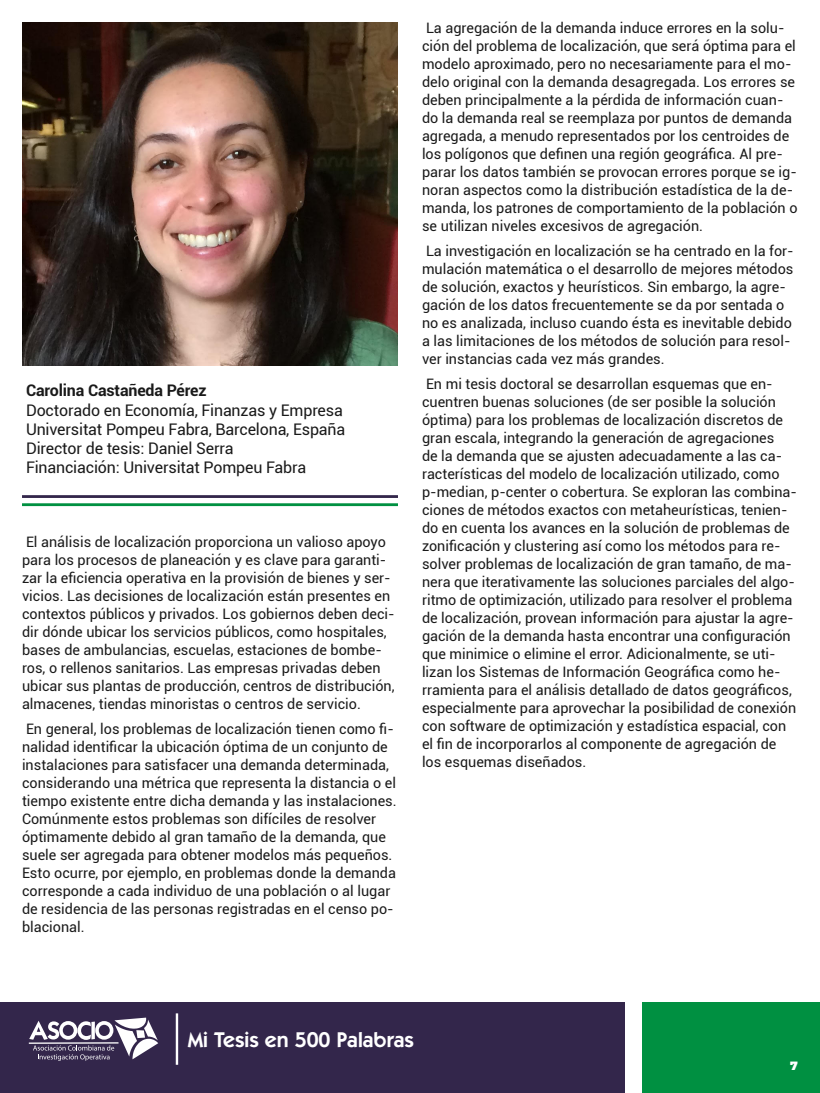
<style>
.page{position:relative;width:820px;height:1093px;background:#fff}
.page>*{position:absolute;margin:0;border:0;box-sizing:border-box;transform-origin:0 0}
.t1{font:600 21.44px "ITC Kabel Std";color:#fff}
.t2{font:16px/19.2px "Roboto";letter-spacing:-.01em;color:#1a1a1a}
.t3{font:700 16px "Roboto";letter-spacing:-.01em;color:#1a1a1a}
.t4{font:14.4px/18px "Roboto";color:#1a1a1a}
.t5{font:900 12px "Montserrat Alternates";color:#fff}
</style>
<div class="page">
<div style="left:0;top:1002px;width:624px;height:91px;background:#33264b"></div>
<div style="left:642px;top:1002px;width:177px;height:91px;background:#009041"></div>
<svg style="left:28px;top:1017px;width:130px;height:44px"></svg>
<hr style="left:176px;top:1013px;width:2px;height:52px;background:#fff">
<img style="left:22px;top:22px;width:376px;height:344px">
<hr style="left:22px;top:495px;width:376px;height:3px;background:#33264b">
<hr style="left:22px;top:503px;width:376px;height:3px;background:#009041">
<p class="t3" style="left:26px;top:379px;width:182px">Carolina Castañeda Pérez</p>
<p class="t2" style="left:26px;top:400px;width:321px">Doctorado en Economía, Finanzas y Empresa Universitat Pompeu Fabra, Barcelona, España Director de tesis: Daniel Serra<br>Financiación: Universitat Pompeu Fabra</p>
<p class="t4" style="left:22px;top:532px;width:374px">El análisis de localización proporciona un valioso apoyo para los procesos de planeación y es clave para garanti&shy;zar la eficiencia operativa en la provisión de bienes y ser&shy;vicios. Las decisiones de localización están presentes en contextos públicos y privados. Los gobiernos deben deci&shy;dir dónde ubicar los servicios públicos, como hospitales, bases de ambulancias, escuelas, estaciones de bombe&shy;ros, o rellenos sanitarios. Las empresas privadas deben ubicar sus plantas de producción, centros de distribución, almacenes, tiendas minoristas o centros de servicio.</p>
<p class="t4" style="left:22px;top:719px;width:376px">En general, los problemas de localización tienen como fi&shy;nalidad identificar la ubicación óptima de un conjunto de instalaciones para satisfacer una demanda determinada, considerando una métrica que representa la distancia o el tiempo existente entre dicha demanda y las instalaciones.<br>Comúnmente estos problemas son difíciles de resolver óptimamente debido al gran tamaño de la demanda, que suele ser agregada para obtener modelos más pequeños.<br>Esto ocurre, por ejemplo, en problemas donde la demanda corresponde a cada individuo de una población o al lugar de residencia de las personas registradas en el censo po&shy;blacional.</p>
<p class="t4" style="left:422px;top:18px;width:377px">La agregación de la demanda induce errores en la solu&shy;ción del problema de localización, que será óptima para el modelo aproximado, pero no necesariamente para el mo&shy;delo original con la demanda desagregada. Los errores se deben principalmente a la pérdida de información cuan&shy;do la demanda real se reemplaza por puntos de demanda agregada, a menudo representados por los centroides de los polígonos que definen una región geográfica. Al pre&shy;parar los datos también se provocan errores porque se ig&shy;noran aspectos como la distribución estadística de la de&shy;manda, los patrones de comportamiento de la población o se utilizan niveles excesivos de agregación.</p>
<p class="t4" style="left:422px;top:241px;width:373px">La investigación en localización se ha centrado en la for&shy;mulación matemática o el desarrollo de mejores métodos de solución, exactos y heurísticos. Sin embargo, la agre&shy;gación de los datos frecuentemente se da por sentada o no es analizada, incluso cuando ésta es inevitable debido a las limitaciones de los métodos de solución para resol&shy;ver instancias cada vez más grandes.</p>
<p class="t4" style="left:422px;top:375px;width:376px">En mi tesis doctoral se desarrollan esquemas que en&shy;cuentren buenas soluciones (de ser posible la solución óptima) para los problemas de localización discretos de gran escala, integrando la generación de agregaciones<br>de la demanda que se ajusten adecuadamente a las ca&shy;racterísticas del modelo de localización utilizado, como p-median, p-center o cobertura. Se exploran las combina&shy;ciones de métodos exactos con metaheurísticas, tenien&shy;do en cuenta los avances en la solución de problemas de zonificación y clustering así como los métodos para re&shy;solver problemas de localización de gran tamaño, de ma&shy;nera que iterativamente las soluciones parciales del algo&shy;ritmo de optimización, utilizado para resolver el problema de localización, provean información para ajustar la agre&shy;gación de la demanda hasta encontrar una configuración que minimice o elimine el error. Adicionalmente, se uti&shy;lizan los Sistemas de Información Geográfica como he&shy;rramienta para el análisis detallado de datos geográficos, especialmente para aprovechar la posibilidad de conexión con software de optimización y estadística espacial, con el fin de incorporarlos al componente de agregación de los esquemas diseñados.</p>
<h1 class="t1" style="left:188px;top:1027px;width:228px">Mi Tesis en 500 Palabras</h1>
<p class="t5" style="left:789px;top:1057px;width:9px">7</p>
</div>
